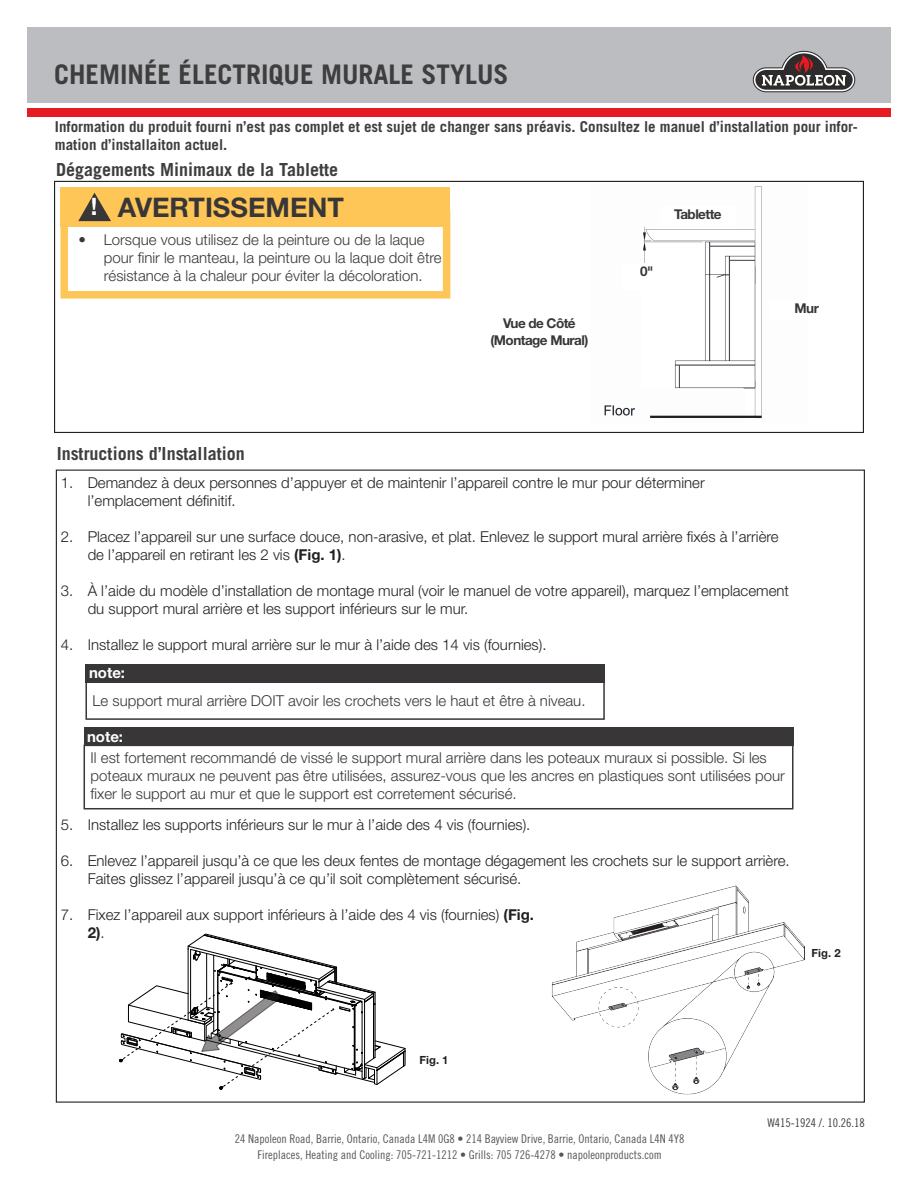
<style>
.page{position:relative;width:918px;height:1188px;background:#fff}
.page>*{position:absolute;margin:0;border:0;box-sizing:border-box;transform-origin:0 0}
.Page_Content_Tilte{font:700 27px "Trade Gothic LT Std";color:#3e3e3f}
.t1{font:700 27px "Helvetica Neue";color:#393637}
.t2{font:700 24px "Helvetica Neue";color:#fff}
.t3{font:700 18px "Trade Gothic LT Std";color:#3e3e3f}
.t4{font:300 15px/18px "Helvetica Neue";color:#231f20}
.Main_text{font:300 15px/18px "Helvetica Neue";color:#393637}
.t5{font:700 15px/18px "Trade Gothic LT Std";color:#3e3e3f}
.Main_text-2{font:700 15px "Helvetica Neue";color:#fff}
.Main_text-3{font:700 13.5px "Helvetica Neue";letter-spacing:-.04em;color:#393637}
.t6{font:12px/16.5px "Trade Gothic LT Std Cn 18";color:#57585a;text-align:center}
.t7{font:12px "Trade Gothic LT Std Cn 18";color:#3e3e3f}
.Main_text-4{font:700 11.25px "Helvetica Neue";color:#231f20}
.s1{font-weight:700}
</style>
<div class="page">
<div style="left:27px;top:27px;width:864px;height:76px;background:#bcbdc0"></div>
<svg style="left:753px;top:51px;width:102px;height:41px"></svg>
<div style="left:27px;top:108px;width:864px;height:9px;background:#e51b21"></div>
<div style="left:54px;top:181px;width:810px;height:252px;border:1px solid #231f20"></div>
<div style="left:60px;top:211px;width:390px;height:88px;border:8px solid #fec657"></div>
<div style="left:60px;top:187px;width:390px;height:39px;background:#fec657"></div>
<svg style="left:78px;top:193px;width:33px;height:28px"></svg>
<img style="left:604px;top:186px;width:158px;height:233px">
<div style="left:622px;top:263px;width:50px;height:26px;background:#fff"></div>
<div style="left:84px;top:745px;width:710px;height:64px;border:2px solid #393637"></div>
<div style="left:84px;top:728px;width:710px;height:18px;background:#393637"></div>
<div style="left:85px;top:681px;width:520px;height:39px;border:2px solid #393637"></div>
<div style="left:85px;top:664px;width:520px;height:19px;background:#393637"></div>
<svg style="left:119px;top:934px;width:287px;height:156px"></svg>
<img style="left:552px;top:886px;width:253px;height:209px">
<div style="left:660px;top:206px;width:76px;height:20px;background:#fff"></div>
<p class="Page_Content_Tilte" style="left:54px;top:58px;width:456px">CHEMINÉE ÉLECTRIQUE MURALE STYLUS</p>
<p class="t5" style="left:55px;top:118px;width:804px">Information du produit fourni n’est pas complet et est sujet de changer sans préavis. Consultez le manuel d’installation pour infor&shy;mation d’installaiton actuel.</p>
<h1 class="Page_Content_Tilte" style="left:54px;top:150px;width:366px">VECTOR 62 LINEAR DIRECT VENT</h1>
<p class="t3" style="left:56px;top:158px;width:284px">Dégagements Minimaux de la Tablette</p>
<p class="t2" style="left:91px;top:187px;width:8px">!</p>
<p class="t1" style="left:118px;top:186px;width:228px">AVERTISSEMENT</p>
<p class="Main_text" style="left:104px;top:230px;width:339px;text-indent:-26px">• Lorsque vous utilisez de la peinture ou de la laque pour finir le manteau, la peinture ou la laque doit être résistance à la chaleur pour éviter la décoloration.</p>
<p class="t3" style="left:57px;top:443px;width:190px">Instructions d’Installation</p>
<p class="Main_text-3" style="left:503px;top:313px;width:74px">Vue de Côté</p>
<p class="Main_text-3" style="left:490px;top:329px;width:99px">(Montage Mural)</p>
<p class="Main_text-3" style="left:640px;top:261px;width:15px">0"</p>
<p class="Main_text-3" style="left:674px;top:204px;width:49px">Tablette</p>
<p class="Main_text-3" style="left:795px;top:298px;width:26px">Mur</p>
<p class="t4" style="left:88px;top:473px;width:619px;text-indent:-27px">1. Demandez à deux personnes d’appuyer et de maintenir l’appareil contre le mur pour déterminer l’emplacement définitif.</p>
<p class="t4" style="left:88px;top:527px;width:693px;text-indent:-27px">2. Placez l’appareil sur une surface douce, non-arasive, et plat. Enlevez le support mural arrière fixés à l’arrière de l’appareil en retirant les 2 vis <span class="s1">(Fig. 1)</span>.</p>
<p class="t4" style="left:88px;top:581px;width:703px;text-indent:-27px">3. À l’aide du modèle d’installation de montage mural (voir le manuel de votre appareil), marquez l’emplacement du support mural arrière et les support inférieurs sur le mur.</p>
<p class="t4" style="left:61px;top:635px;width:487px">4. Installez le support mural arrière sur le mur à l’aide des 14 vis (fournies).</p>
<p class="Main_text-2" style="left:89px;top:661px;width:38px">note:</p>
<p class="Main_text" style="left:93px;top:690px;width:494px">Le support mural arrière DOIT avoir les crochets vers le haut et être à niveau.</p>
<p class="Main_text-2" style="left:87px;top:725px;width:38px">note:</p>
<p class="Main_text" style="left:91px;top:748px;width:696px">Il est fortement recommandé de vissé le support mural arrière dans les poteaux muraux si possible. Si les poteaux muraux ne peuvent pas être utilisées, assurez-vous que les ancres en plastiques sont utilisées pour fixer le support au mur et que le support est corretement sécurisé.</p>
<p class="t4" style="left:61px;top:815px;width:471px">5. Installez les supports inférieurs sur le mur à l’aide des 4 vis (fournies).</p>
<p class="t4" style="left:88px;top:851px;width:704px;text-indent:-27px">6. Enlevez l’appareil jusqu’à ce que les deux fentes de montage dégagement les crochets sur le support arrière.<br>Faites glissez l’appareil jusqu’à ce qu’il soit complètement sécurisé.</p>
<p class="t4" style="left:88px;top:905px;width:448px;text-indent:-27px">7. Fixez l’appareil aux support inférieurs à l’aide des 4 vis (fournies) <span class="s1">(Fig.<br>2)</span>.</p>
<p class="Main_text-4" style="left:812px;top:945px;width:30px">Fig. 2</p>
<p class="Main_text-4" style="left:420px;top:1051px;width:30px">Fig. 1</p>
<p class="t6" style="left:235px;top:1130px;width:451px">24 Napoleon Road, Barrie, Ontario, Canada L4M 0G8 • 214 Bayview Drive, Barrie, Ontario, Canada L4N 4Y8<br>Fireplaces, Heating and Cooling: 705-721-1212 • Grills: 705 726-4278 • napoleonproducts.com</p>
<p class="t7" style="left:768px;top:1115px;width:99px">W415-1924 /. 10.26.18</p>
</div>
